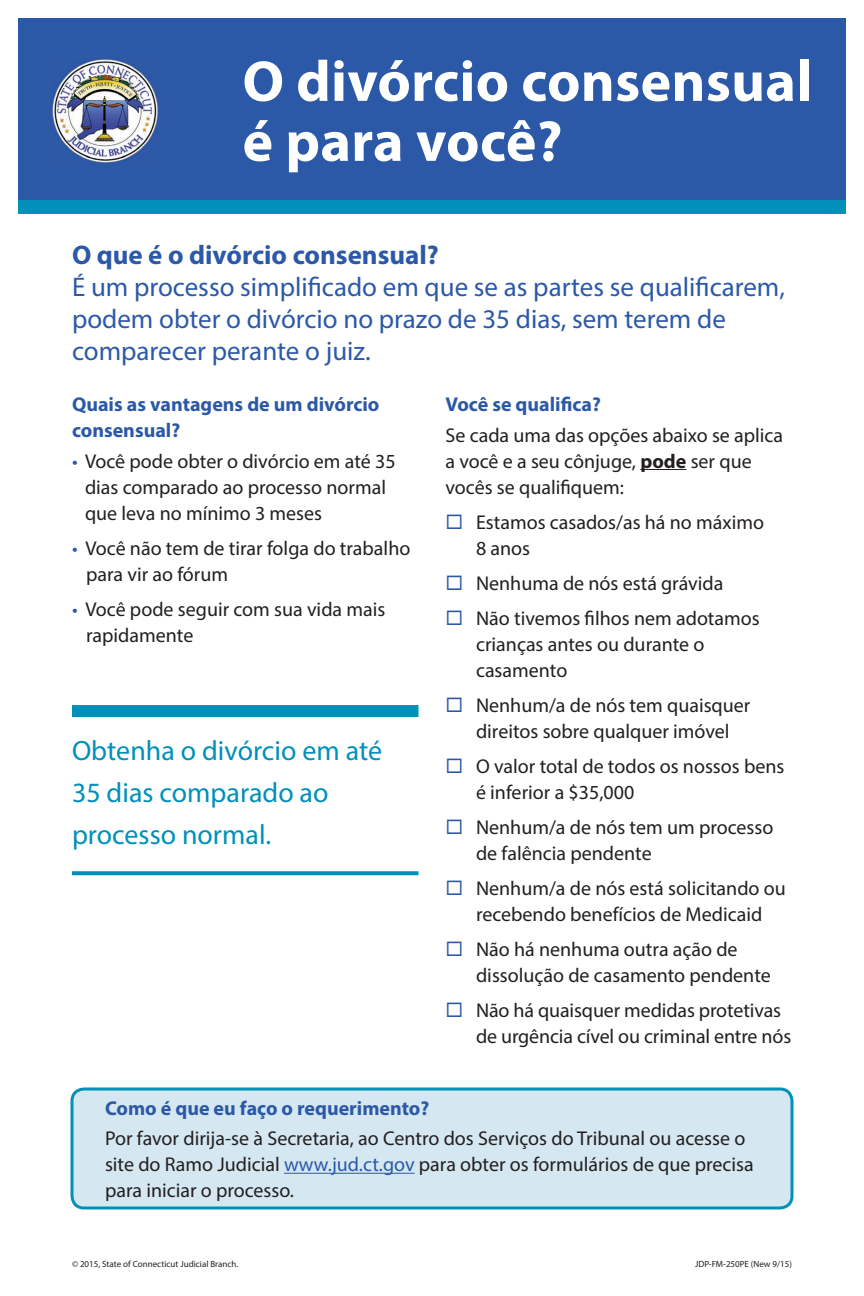
<style>
.page{position:relative;width:864px;height:1296px;background:#fff}
.page>*{position:absolute;margin:0;border:0;box-sizing:border-box;transform-origin:0 0}
.t1{font:700 58px/60px "Myriad Pro";letter-spacing:.005em;color:#fff}
.t2{font:28px/42px "Myriad Pro";color:#0090b9}
.t3{font:27px/32px "Myriad Pro";color:#2c59a7}
.t4{font:700 27px "Myriad Pro";color:#2c59a7}
.t5{font:20px/26px "Myriad Pro";color:#231f20}
.t6{font:700 20px/26px "Myriad Pro";color:#2c59a7}
.t7{font:9px "Myriad Pro";color:#231f20}
.s1{color:#2c59a7}
.s2{font-weight:700}
</style>
<div class="page">
<div style="left:18px;top:18px;width:828px;height:182px;background:#2c59a7"></div>
<img style="left:52px;top:56px;width:106px;height:107px">
<hr style="left:640px;top:469px;width:46px;height:1px;background:#231f20">
<div style="left:18px;top:200px;width:828px;height:14px;background:#0090b9"></div>
<div style="left:72px;top:1089px;width:720px;height:119px;background:#d5e7f1;border-radius:12px"></div>
<hr style="left:284px;top:1173px;width:131px;height:1px;background:#2c59a7">
<div style="left:70px;top:1088px;width:724px;height:122px;border:3px solid #0090b9;border-radius:12px"></div>
<div style="left:72px;top:705px;width:346px;height:12px;background:#0090b9"></div>
<svg style="left:72px;top:871px;width:346px;height:4px"></svg>
<h1 class="t1" style="left:242px;top:49px;width:571px">O divórcio consensual é para você?</h1>
<h3 class="t4" style="left:72px;top:237px;width:368px">O que é o divórcio consensual?</h3>
<h3 class="t3" style="left:72px;top:271px;width:715px">É um processo simplificado em que se as partes se qualificarem, podem obter o divórcio no prazo de 35 dias, sem terem de comparecer perante o juiz.</h3>
<p class="t6" style="left:72px;top:391px;width:309px">Quais as vantagens de um divórcio consensual?</p>
<p class="t5" style="left:85px;top:447px;width:312px;text-indent:-13px"><span class="s1">•</span> Você pode obter o divórcio em até 35 dias comparado ao processo normal que leva no mínimo 3 meses</p>
<p class="t5" style="left:86px;top:534px;width:326px;text-indent:-14px"><span class="s1">•</span> Você não tem de tirar folga do trabalho para vir ao fórum</p>
<p class="t5" style="left:86px;top:595px;width:301px;text-indent:-14px"><span class="s1">•</span> Você pode seguir com sua vida mais rapidamente</p>
<h2 class="t2" style="left:72px;top:729px;width:312px">Obtenha o divórcio em até<br>35 dias comparado ao processo normal.</h2>
<p class="t6" style="left:446px;top:391px;width:157px">Você se qualifica?</p>
<p class="t5" style="left:446px;top:421px;width:339px">Se cada uma das opções abaixo se aplica a você e a seu cônjuge, <span class="s2">pode</span> ser que vocês se qualifiquem:</p>
<p class="t5" style="left:476px;top:508px;width:290px;text-indent:-31px"><span class="s1">◻</span> Estamos casados/as há no máximo<br>8 anos</p>
<p class="t5" style="left:446px;top:569px;width:279px"><span class="s1">◻</span> Nenhuma de nós está grávida</p>
<p class="t5" style="left:476px;top:604px;width:285px;text-indent:-31px"><span class="s1">◻</span> Não tivemos filhos nem adotamos crianças antes ou durante o casamento</p>
<p class="t5" style="left:446px;top:691px;width:306px;text-align:center"><span class="s1">◻</span> Nenhum/a de nós tem quaisquer direitos sobre qualquer imóvel</p>
<p class="t5" style="left:476px;top:752px;width:310px;text-indent:-31px"><span class="s1">◻</span> O valor total de todos os nossos bens é inferior a $35,000</p>
<p class="t5" style="left:476px;top:813px;width:299px;text-indent:-31px"><span class="s1">◻</span> Nenhum/a de nós tem um processo de falência pendente</p>
<p class="t5" style="left:446px;top:874px;width:342px;text-align:center"><span class="s1">◻</span> Nenhum/a de nós está solicitando ou recebendo benefícios de Medicaid</p>
<p class="t5" style="left:476px;top:935px;width:296px;text-indent:-31px"><span class="s1">◻</span> Não há nenhuma outra ação de dissolução de casamento pendente</p>
<p class="t5" style="left:476px;top:996px;width:317px;text-indent:-31px"><span class="s1">◻</span> Não há quaisquer medidas protetivas de urgência cível ou criminal entre nós</p>
<p class="t6" style="left:105px;top:1094px;width:326px">Como é que eu faço o requerimento?</p>
<p class="t5" style="left:105px;top:1125px;width:650px">Por favor dirija-se à Secretaria, ao Centro dos Serviços do Tribunal ou acesse o site do Ramo Judicial <span class="s1">www.jud.ct.gov</span> para obter os formulários de que precisa para iniciar o processo.</p>
<p class="t7" style="left:72px;top:1258px;width:168px">© 2015, State of Connecticut Judicial Branch.</p>
<p class="t7" style="left:695px;top:1258px;width:98px">JDP-FM-250PE (New 9/15)</p>
</div>
